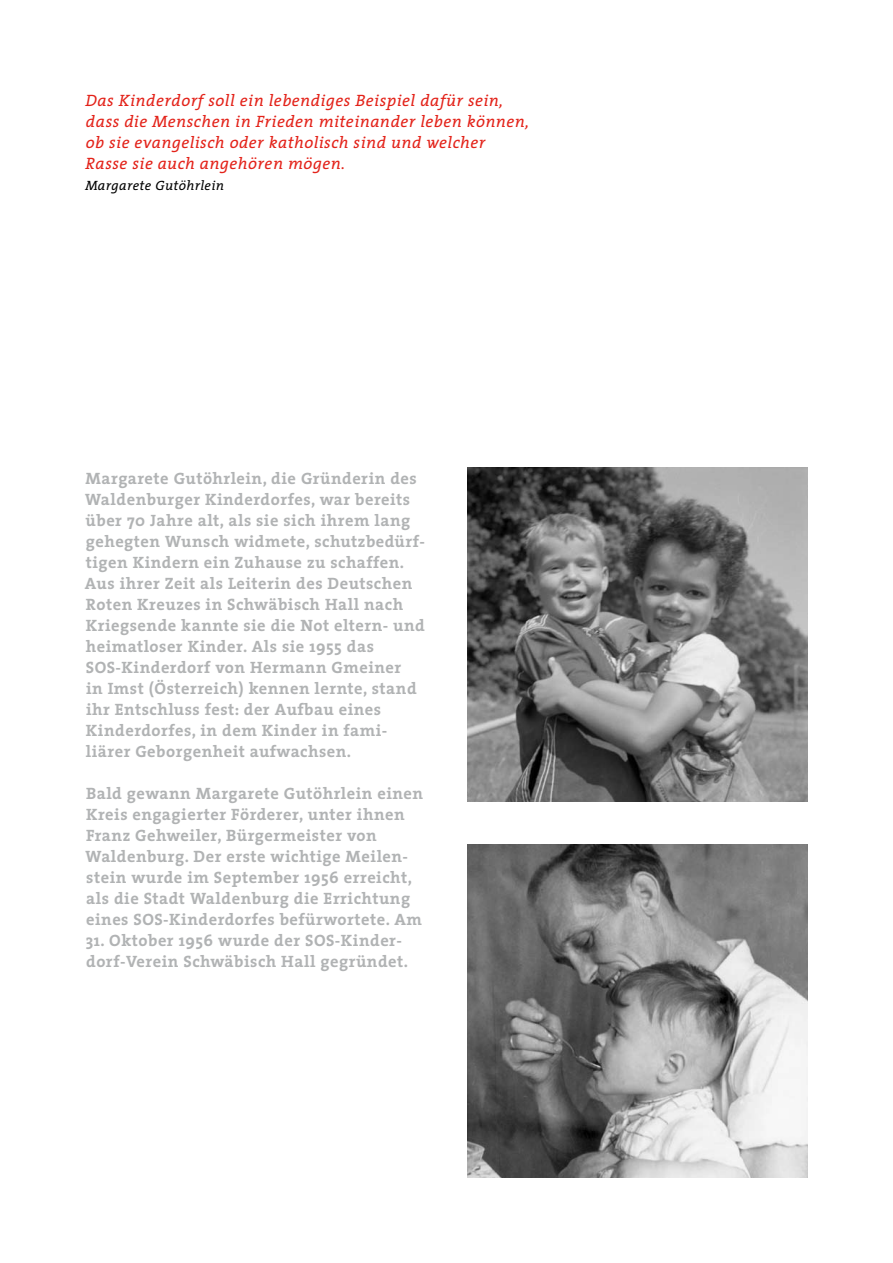
<style>
.page{position:relative;width:893px;height:1263px;background:#fff}
.page>*{position:absolute;margin:0;border:0;box-sizing:border-box;transform-origin:0 0}
.t1{font:700 16.5px/21px "The Serif";letter-spacing:.03em;color:#b1b3b4}
.t2{font:italic 16.5px/21px "The Serif";letter-spacing:.03em;color:#e32219}
.t3{font:italic 13.5px "The Serif";letter-spacing:.03em;color:#000}
</style>
<div class="page">
<img style="left:468px;top:468px;width:340px;height:333px">
<img style="left:468px;top:844px;width:340px;height:334px">
<p class="t2" style="left:85px;top:90px;width:445px">Das Kinderdorf soll ein lebendiges Beispiel dafür sein, dass die Menschen in Frieden miteinander leben können, ob sie evangelisch oder katholisch sind und welcher Rasse sie auch angehören mögen.</p>
<p class="t3" style="left:85px;top:174px;width:140px">Margarete Gutöhrlein</p>
<p class="t1" style="left:85px;top:468px;width:342px">Margarete Gutöhrlein, die Gründerin des Waldenburger Kinderdorfes, war bereits über 70 Jahre alt, als sie sich ihrem lang gehegten Wunsch widmete, schutzbedürf&shy;tigen Kindern ein Zuhause zu schaffen.<br>Aus ihrer Zeit als Leiterin des Deutschen Roten Kreuzes in Schwäbisch Hall nach Kriegsende kannte sie die Not eltern- und heimatloser Kinder. Als sie 1955 das SOS-Kinderdorf von Hermann Gmeiner<br>in Imst (Österreich) kennen lernte, stand ihr Entschluss fest: der Aufbau eines Kinderdorfes, in dem Kinder in fami&shy;liärer Geborgenheit aufwachsen.</p>
<p class="t1" style="left:85px;top:783px;width:339px">Bald gewann Margarete Gutöhrlein einen Kreis engagierter Förderer, unter ihnen Franz Gehweiler, Bürgermeister von Waldenburg. Der erste wichtige Meilen&shy;stein wurde im September 1956 erreicht, als die Stadt Waldenburg die Errichtung eines SOS-Kinderdorfes befürwortete. Am</p>
<p class="t1" style="left:86px;top:930px;width:324px">31. Oktober 1956 wurde der SOS-Kinder&shy;dorf-Verein Schwäbisch Hall gegründet.</p>
</div>
